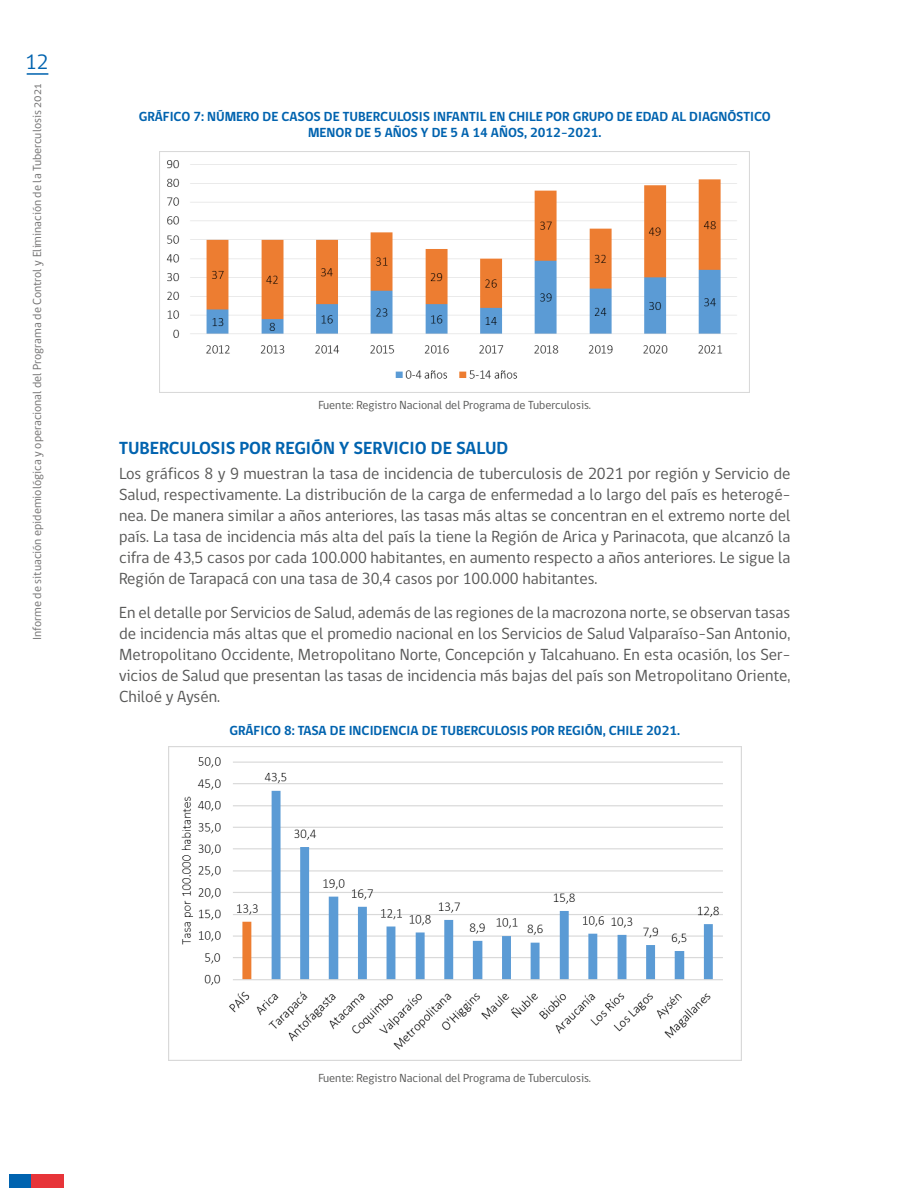
<style>
.page{position:relative;width:918px;height:1188px;background:#fff}
.page>*{position:absolute;margin:0;border:0;box-sizing:border-box;transform-origin:0 0}
.t1{font:21.3px "gob CL";color:#0063af}
.t2{font:700 18px "gob CL";color:#0063af}
.t3{font:16.5px/21px "gob CL";color:#575756;text-align:justify}
.t4{font:700 13.5px/16.5px "gob CL";color:#0063af;text-align:center}
.t5{font:12px "gob CL";color:#575756}
.t6{font:12px "gob CL";color:#706f6f}
</style>
<div class="page">
<hr style="left:27px;top:73px;width:21px;height:2px;background:#0063af">
<div style="left:9px;top:1174px;width:22px;height:14px;background:#0063af"></div>
<div style="left:31px;top:1174px;width:33px;height:14px;background:#e73439"></div>
<img style="left:160px;top:151px;width:590px;height:241px">
<img style="left:168px;top:747px;width:573px;height:313px">
<p class="t1" style="left:26px;top:47px;width:24px">12</p>
<p class="t6" style="left:29px;top:640px;width:558px;rotate:-90deg">Informe de situación epidemiológica y operacional del Programa de Control y Eliminación de la Tuberculosis 2021</p>
<p class="t4" style="left:139px;top:108px;width:634px">GRÁFICO 7: NÚMERO DE CASOS DE TUBERCULOSIS INFANTIL EN CHILE POR GRUPO DE EDAD AL DIAGNÓSTICO<br>MENOR DE 5 AÑOS Y DE 5 A 14 AÑOS, 2012-2021.</p>
<p class="t5" style="left:318px;top:396px;width:274px">Fuente: Registro Nacional del Programa de Tuberculosis.</p>
<p class="t2" style="left:119px;top:435px;width:391px">TUBERCULOSIS POR REGIÓN Y SERVICIO DE SALUD</p>
<p class="t3" style="left:119px;top:463px;width:673px">Los gráficos 8 y 9 muestran la tasa de incidencia de tuberculosis de 2021 por región y Servicio de Salud, respectivamente. La distribución de la carga de enfermedad a lo largo del país es heterogé&shy;nea. De manera similar a años anteriores, las tasas más altas se concentran en el extremo norte del país. La tasa de incidencia más alta del país la tiene la Región de Arica y Parinacota, que alcanzó la cifra de 43,5 casos por cada 100.000 habitantes, en aumento respecto a años anteriores. Le sigue la Región de Tarapacá con una tasa de 30,4 casos por 100.000 habitantes.</p>
<p class="t3" style="left:119px;top:602px;width:673px">En el detalle por Servicios de Salud, además de las regiones de la macrozona norte, se observan tasas de incidencia más altas que el promedio nacional en los Servicios de Salud Valparaíso-San Antonio, Metropolitano Occidente, Metropolitano Norte, Concepción y Talcahuano. En esta ocasión, los Ser&shy;vicios de Salud que presentan las tasas de incidencia más bajas del país son Metropolitano Oriente, Chiloé y Aysén.</p>
<p class="t4" style="left:229px;top:723px;width:452px">GRÁFICO 8: TASA DE INCIDENCIA DE TUBERCULOSIS POR REGIÓN, CHILE 2021.</p>
<p class="t5" style="left:318px;top:1070px;width:274px">Fuente: Registro Nacional del Programa de Tuberculosis.</p>
</div>
